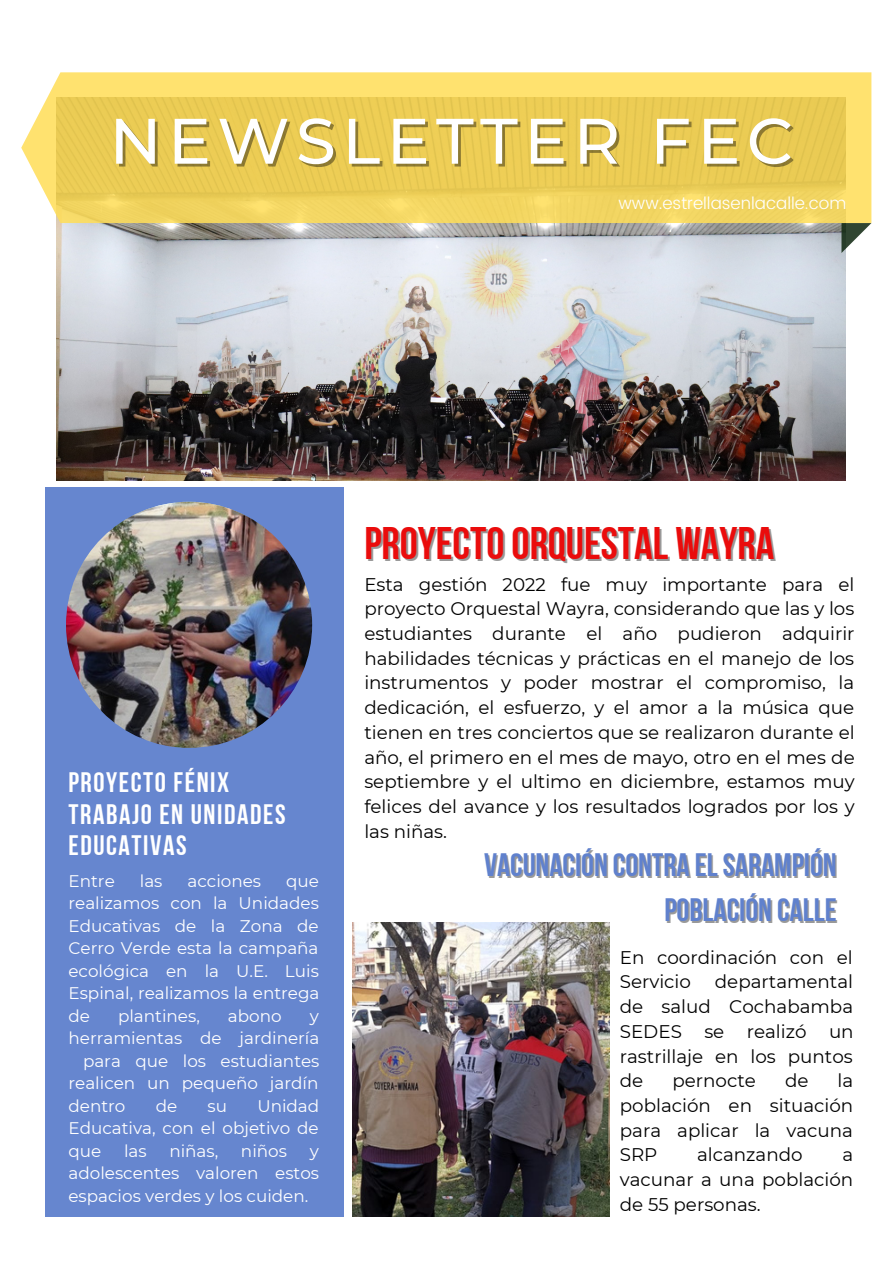
<style>
.page{position:relative;width:893px;height:1264px;background:#fff}
.page>*{position:absolute;margin:0;border:0;box-sizing:border-box;transform-origin:0 0}
.t1{font:500 64.05px "Montserrat";letter-spacing:.1em;color:#fff}
.t2{font:45.45px "Bebas Neue Cyrillic";color:#ea0c0c}
.t3{font:32.4px/45px "Bebas Neue Cyrillic";color:#6081cd;text-align:right}
.t4{font:28.05px/31.5px "Bebas Neue Cyrillic";letter-spacing:.055em;color:#fff}
.t5{font:18.3px/24.8px "Montserrat";color:#000;text-align:justify}
.t6{font:300 16.95px "Poppins";color:#fff}
.t7{font:16.8px/22.5px "Montserrat";color:#fff;text-align:justify}
</style>
<div class="page">
<img style="left:56px;top:223px;width:789px;height:257px">
<svg style="left:841px;top:223px;width:30px;height:30px"></svg>
<svg style="left:21px;top:72px;width:850px;height:151px;fill:#eece55"></svg>
<div style="left:45px;top:487px;width:298px;height:729px;background:#6081cd"></div>
<img style="left:66px;top:502px;width:246px;height:246px;border-radius:50%">
<img style="left:353px;top:922px;width:256px;height:294px">
<h1 class="t1" style="left:109px;top:102px;width:685px">NEWSLETTER FEC</h1>
<p class="t6" style="left:618px;top:193px;width:229px">www.estrellasenlacalle.com</p>
<h3 class="t4" style="left:68px;top:769px;width:218px">PROYECTO FÉNIX<br>TRABAJO EN UNIDADES<br>EDUCATIVAS</h3>
<p class="t7" style="left:68px;top:869px;width:48px">Entre</p>
<p class="t7" style="left:140px;top:869px;width:24px">las</p>
<p class="t7" style="left:187px;top:869px;width:75px">acciones</p>
<p class="t7" style="left:68px;top:869px;width:252px;text-indent:218px">que realizamos con la Unidades Educativas de la Zona de Cerro Verde esta la campaña ecológica en la U.E. Luis Espinal, realizamos la entrega de</p>
<p class="t7" style="left:118px;top:1004px;width:83px">plantines,</p>
<p class="t7" style="left:228px;top:1004px;width:55px">abono</p>
<p class="t7" style="left:309px;top:1004px;width:11px">y</p>
<p class="t7" style="left:68px;top:1027px;width:252px">herramientas de jardinería</p>
<p class="t7" style="left:83px;top:1049px;width:238px">para que los estudiantes</p>
<p class="t7" style="left:68px;top:1071px;width:251px">realicen un pequeño jardín</p>
<p class="t7" style="left:68px;top:1094px;width:58px">dentro</p>
<p class="t7" style="left:156px;top:1094px;width:23px">de</p>
<p class="t7" style="left:207px;top:1094px;width:21px">su</p>
<p class="t7" style="left:68px;top:1094px;width:252px;text-indent:189px">Unidad Educativa, con el objetivo de que</p>
<p class="t7" style="left:124px;top:1139px;width:24px">las</p>
<p class="t7" style="left:169px;top:1139px;width:50px">niñas,</p>
<p class="t7" style="left:241px;top:1139px;width:47px">niños</p>
<p class="t7" style="left:68px;top:1139px;width:252px;text-indent:241px">y adolescentes valoren estos espacios verdes y los cuiden.</p>
<h2 class="t2" style="left:364px;top:525px;width:411px">PROYECTOORQUESTAL WAYRA</h2>
<p class="t5" style="left:364px;top:571px;width:492px">Esta gestión 2022 fue muy importante para el proyecto Orquestal Wayra, considerando que las y los estudiantes durante el año pudieron adquirir habilidades técnicas y prácticas en el manejo de los instrumentos y poder mostrar el compromiso, la dedicación, el esfuerzo, y el amor a la música que tienen en tres conciertos que se realizaron durante el año, el primero en el mes de mayo, otro en el mes de septiembre y el ultimo en diciembre, estamos muy felices del avance y los resultados logrados por los y las niñas.</p>
<h3 class="t3" style="left:484px;top:845px;width:354px">VACUNACIÓN CONTRA ELSARAMPIÓN<br>POBLACIÓN CALLE</h3>
<p class="t5" style="left:619px;top:944px;width:234px">En coordinación con el<br>Servicio</p>
<p class="t5" style="left:619px;top:969px;width:235px;text-indent:95px">departamental de salud Cochabamba SEDES se realizó un rastrillaje en los puntos de</p>
<p class="t5" style="left:619px;top:1068px;width:235px;text-indent:218px">la población en situación para aplicar la vacuna SRP</p>
<p class="t5" style="left:672px;top:1068px;width:85px">pernocte</p>
<p class="t5" style="left:785px;top:1068px;width:25px">de</p>
<p class="t5" style="left:697px;top:1142px;width:107px">alcanzando</p>
<p class="t5" style="left:619px;top:1142px;width:235px;text-indent:222px">a vacunar a una población de 55 personas.</p>
</div>
